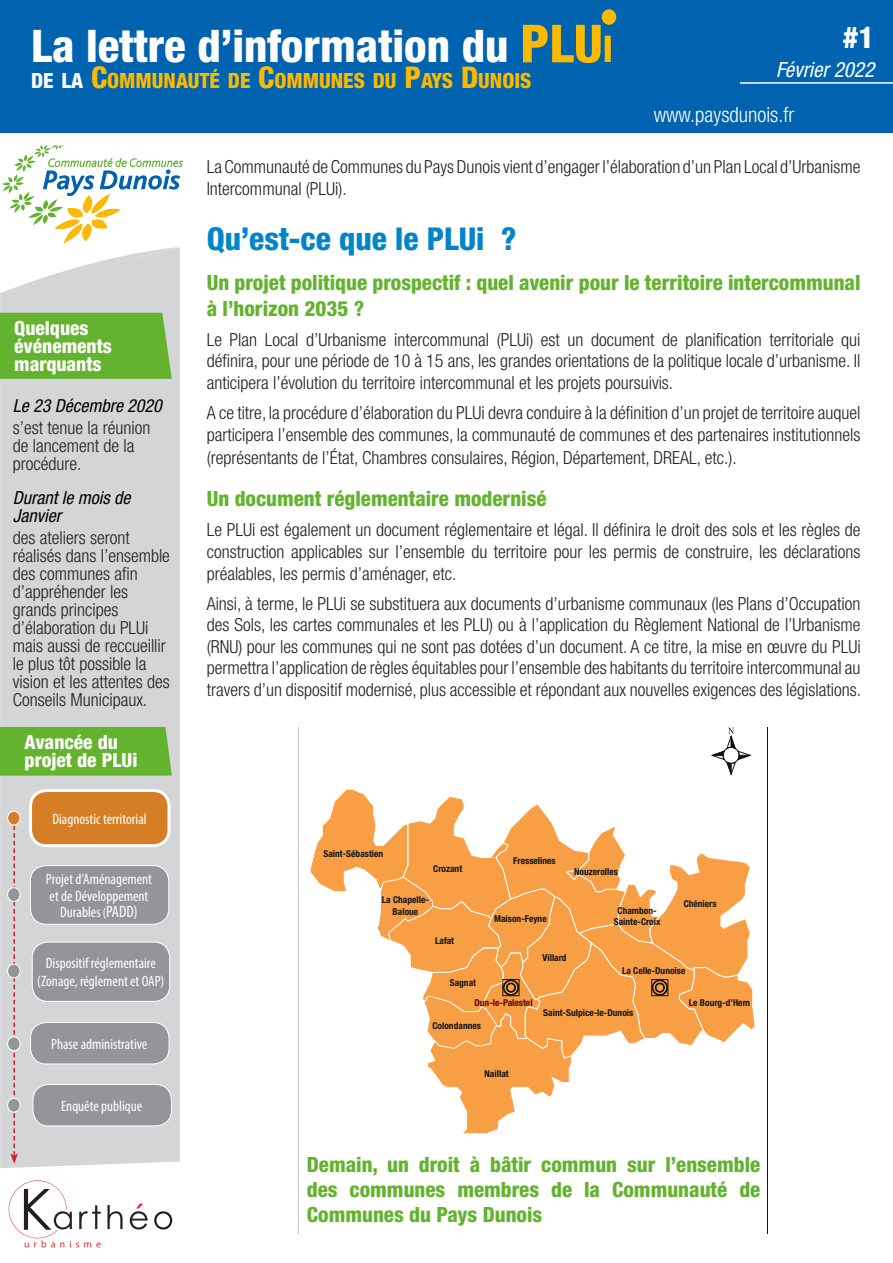
<style>
.page{position:relative;width:893px;height:1263px;background:#fff}
.page>*{position:absolute;margin:0;border:0;box-sizing:border-box;transform-origin:0 0}
.t1{font:800 condensed 45px "Helvetica Neue LT Std";color:#fff}
.t2{font:800 condensed 31.5px "Helvetica Neue LT Std";color:#0084ca}
.t3{font:800 condensed 30px "Helvetica Neue LT Std";color:#fff}
.t4{font:800 condensed 21px/25.2px "Helvetica Neue LT Std";color:#63b32e}
.t5{font:800 condensed 21px "Helvetica Neue LT Std";color:#fbb900}
.t6{font:300 condensed 21px "Helvetica Neue LT Std";color:#fff}
.t7{font:italic condensed 21px "Helvetica Neue LT Std";color:#fff}
.t8{font:800 condensed 19.5px/18px "Helvetica Neue LT Std";color:#fff}
.t9{font:300 condensed 18px/18px "Helvetica Neue LT Std";color:#231f20}
.t10{font:italic condensed 18px/18px "Helvetica Neue LT Std";color:#000}
.t11{font:condensed 15px/16.5px "Myriad Pro";color:#fff;text-align:center}
.t12{font:700 condensed 9.45px/11.4px "Helvetica Neue LT Std";color:#111416;text-align:center}
.t13{font:700 condensed 9.45px "Helvetica Neue LT Std";color:#57050d}
.s1{font-size:52.5px;color:#fbb900}
.s2{font-size:36.75px;color:#fbb900}
.s3{color:#fff}
.s4{font-size:30px}
.s5{font-size:13.5px}
.s6{font-size:16.5px}
</style>
<div class="page">
<div style="left:0;top:0;width:893px;height:133px;background:#0063af"></div>
<div style="left:0;top:247px;width:180px;height:921px;background:#d4d5d6"></div>
<img style="left:2px;top:145px;width:180px;height:99px">
<svg style="left:9px;top:1180px;width:92px;height:67px"></svg>
<svg style="left:107px;top:1205px;width:16px;height:24px"></svg>
<svg style="left:154px;top:1211px;width:18px;height:18px"></svg>
<svg style="left:130px;top:1203px;width:18px;height:26px"></svg>
<div style="left:602px;top:9px;width:14px;height:16px;background:#fbb900;border-radius:50%"></div>
<hr style="left:740px;top:82px;width:153px;height:2px;background:#fff">
<svg style="left:10px;top:824px;width:8px;height:340px;background:#d3bfc1"></svg>
<div style="left:31px;top:790px;width:138px;height:56px;background:#d67e25;border-radius:16px"></div>
<div style="left:29px;top:789px;width:142px;height:58px;border:3px solid #fff;border-radius:16px"></div>
<div style="left:32px;top:942px;width:138px;height:59px;background:#939598;border-radius:16px"></div>
<div style="left:32px;top:942px;width:138px;height:60px;border:1px solid #fff;border-radius:16px"></div>
<div style="left:31px;top:1022px;width:138px;height:42px;background:#939598;border-radius:16px"></div>
<div style="left:30px;top:1022px;width:139px;height:42px;border:1px solid #fff;border-radius:16px"></div>
<div style="left:30px;top:866px;width:139px;height:58px;background:#939598;border-radius:16px"></div>
<div style="left:30px;top:865px;width:139px;height:59px;border:1px solid #fff;border-radius:16px"></div>
<div style="left:8px;top:811px;width:12px;height:14px;background:#d67e25;border-radius:50%"></div>
<div style="left:7px;top:811px;width:13px;height:14px;border:1px solid #fff;border-radius:50%"></div>
<div style="left:8px;top:964px;width:12px;height:14px;background:#939598;border-radius:50%"></div>
<div style="left:7px;top:964px;width:13px;height:14px;border:1px solid #fff;border-radius:50%"></div>
<div style="left:8px;top:1037px;width:12px;height:14px;background:#939598;border-radius:50%"></div>
<div style="left:7px;top:1036px;width:13px;height:15px;border:1px solid #fff;border-radius:50%"></div>
<div style="left:8px;top:1098px;width:12px;height:14px;background:#939598;border-radius:50%"></div>
<div style="left:7px;top:1098px;width:13px;height:14px;border:1px solid #fff;border-radius:50%"></div>
<div style="left:8px;top:888px;width:12px;height:13px;background:#939598;border-radius:50%"></div>
<div style="left:7px;top:887px;width:13px;height:15px;border:1px solid #fff;border-radius:50%"></div>
<div style="left:33px;top:1084px;width:138px;height:42px;background:#939598;border-radius:16px"></div>
<div style="left:33px;top:1084px;width:139px;height:42px;border:1px solid #fff;border-radius:16px"></div>
<div style="left:0;top:727px;width:172px;height:49px;background:#63b32e"></div>
<div style="left:0;top:313px;width:172px;height:66px;background:#63b32e"></div>
<svg style="left:310px;top:727px;width:458px;height:506px"></svg>
<svg style="left:711px;top:728px;width:40px;height:47px"></svg>
<p class="t1" style="left:31px;top:18px;width:583px">La lettre d’information du <span class="s1">PLU</span><span class="s2">I</span></p>
<p class="t5" style="left:31px;top:67px;width:502px"><span class="s3">DE LA</span> <span class="s4">C</span>OMMUNAUTÉ DE <span class="s4">C</span>OMMUNES DU <span class="s4">P</span>AYS <span class="s4">D</span>UNOIS</p>
<p class="t3" style="left:843px;top:19px;width:33px">#1</p>
<p class="t7" style="left:776px;top:57px;width:100px">Février 2022</p>
<p class="t6" style="left:654px;top:102px;width:142px">www.paysdunois.fr</p>
<p class="t8" style="left:14px;top:318px;width:99px">Quelques événements marquants</p>
<p class="t10" style="left:13px;top:397px;width:151px">Le 23 Décembre 2020</p>
<p class="t9" style="left:13px;top:419px;width:139px">s’est tenue la réunion de lancement de la procédure.</p>
<p class="t10" style="left:13px;top:489px;width:119px">Durant le mois de<br>Janvier</p>
<p class="t9" style="left:13px;top:529px;width:159px">des ateliers seront réalisés dans l’ensemble des communes afin d’appréhender les grands principes d’élaboration du PLUi mais aussi de reccueillir le plus tôt possible la vision et les attentes des<br>Conseils Municipaux.</p>
<p class="t8" style="left:25px;top:732px;width:95px">Avancée du</p>
<p class="t8" style="left:25px;top:750px;width:114px">projet de PLUi</p>
<p class="t11" style="left:52px;top:810px;width:96px">Diagnostic territorial</p>
<p class="t11" style="left:46px;top:871px;width:108px">Projet d’Aménagement</p>
<p class="t11" style="left:50px;top:887px;width:100px">et de Développement<br>Durables <span class="s5">(</span><span class="s6">PADD)</span></p>
<p class="t11" style="left:46px;top:955px;width:112px">Dispositif réglementaire</p>
<p class="t11" style="left:37px;top:973px;width:129px">(Zonage, réglement et OAP)</p>
<p class="t11" style="left:51px;top:1035px;width:98px">Phase administrative</p>
<p class="t11" style="left:61px;top:1097px;width:83px">Enquête publique</p>
<p class="t9" style="left:207px;top:156px;width:655px;line-height:21.6px">La Communauté de Communes du Pays Dunois vient d’engager l’élaboration d’un Plan Local d’Urbanisme<br>Intercommunal (PLUi).</p>
<p class="t2" style="left:207px;top:219px;width:311px">Qu’est-ce que le PLUi ?</p>
<p class="t4" style="left:207px;top:270px;width:655px">Un projet politique prospectif : quel avenir pour le territoire intercommunal à l’horizon 2035 ?</p>
<p class="t9" style="left:207px;top:328px;width:655px;line-height:21.6px;text-align:justify">Le Plan Local d’Urbanisme intercommunal (PLUi) est un document de planification territoriale qui définira, pour une période de 10 à 15 ans, les grandes orientations de la politique locale d’urbanisme. Il anticipera l’évolution du territoire intercommunal et les projets poursuivis.</p>
<p class="t9" style="left:207px;top:402px;width:655px;line-height:21.6px">A ce titre, la procédure d’élaboration du PLUi devra conduire à la définition d’un projet de territoire auquel participera l’ensemble des communes, la communauté de communes et des partenaires institutionnels</p>
<p class="t9" style="left:207px;top:448px;width:532px">(représentants de l’État, Chambres consulaires, Région, Département, DREAL, etc.).</p>
<p class="t4" style="left:207px;top:486px;width:341px">Un document réglementaire modernisé</p>
<p class="t9" style="left:207px;top:519px;width:655px;line-height:21.6px;text-align:justify">Le PLUi est également un document réglementaire et légal. Il définira le droit des sols et les règles de construction applicables sur l’ensemble du territoire pour les permis de construire, les déclarations préalables, les permis d’aménager, etc.</p>
<p class="t9" style="left:207px;top:592px;width:656px;line-height:21.6px;text-align:justify">Ainsi, à terme, le PLUi se substituera aux documents d’urbanisme communaux (les Plans d’Occupation des Sols, les cartes communales et les PLU) ou à l’application du Règlement National de l’Urbanisme (RNU) pour les communes qui ne sont pas dotées d’un document. A ce titre, la mise en œuvre du PLUi permettra l’application de règles équitables pour l’ensemble des habitants du territoire intercommunal au travers d’un dispositif modernisé, plus accessible et répondant aux nouvelles exigences des législations.</p>
<p class="t12" style="left:323px;top:847px;width:61px">Saint-Sébastien</p>
<p class="t12" style="left:433px;top:863px;width:30px">Crozant</p>
<p class="t12" style="left:382px;top:894px;width:49px">La Chapelle-<br>Baloue</p>
<p class="t12" style="left:435px;top:935px;width:20px">Lafat</p>
<p class="t12" style="left:450px;top:977px;width:28px">Sagnat</p>
<p class="t12" style="left:513px;top:855px;width:44px">Fresselines</p>
<p class="t12" style="left:574px;top:866px;width:45px">Nouzerolles</p>
<p class="t12" style="left:494px;top:912px;width:54px">Maison-Feyne</p>
<p class="t12" style="left:614px;top:905px;width:48px">Chambon-<br>Sainte-Croix</p>
<p class="t12" style="left:543px;top:952px;width:26px">Villard</p>
<p class="t12" style="left:684px;top:897px;width:34px">Chéniers</p>
<p class="t12" style="left:622px;top:965px;width:65px">La Celle-Dunoise</p>
<p class="t13" style="left:474px;top:996px;width:60px">Dun-le-Palestel</p>
<p class="t12" style="left:433px;top:1020px;width:50px">Colondannes</p>
<p class="t12" style="left:543px;top:1006px;width:92px">Saint-Sulpice-le-Dunois</p>
<p class="t12" style="left:485px;top:1068px;width:26px">Naillat</p>
<p class="t12" style="left:689px;top:997px;width:63px">Le Bourg-d’Hem</p>
<p class="t4" style="left:307px;top:1151px;width:455px;text-align:justify">Demain, un droit à bâtir commun sur l’ensemble des communes membres de la Communauté de Communes du Pays Dunois</p>
</div>
